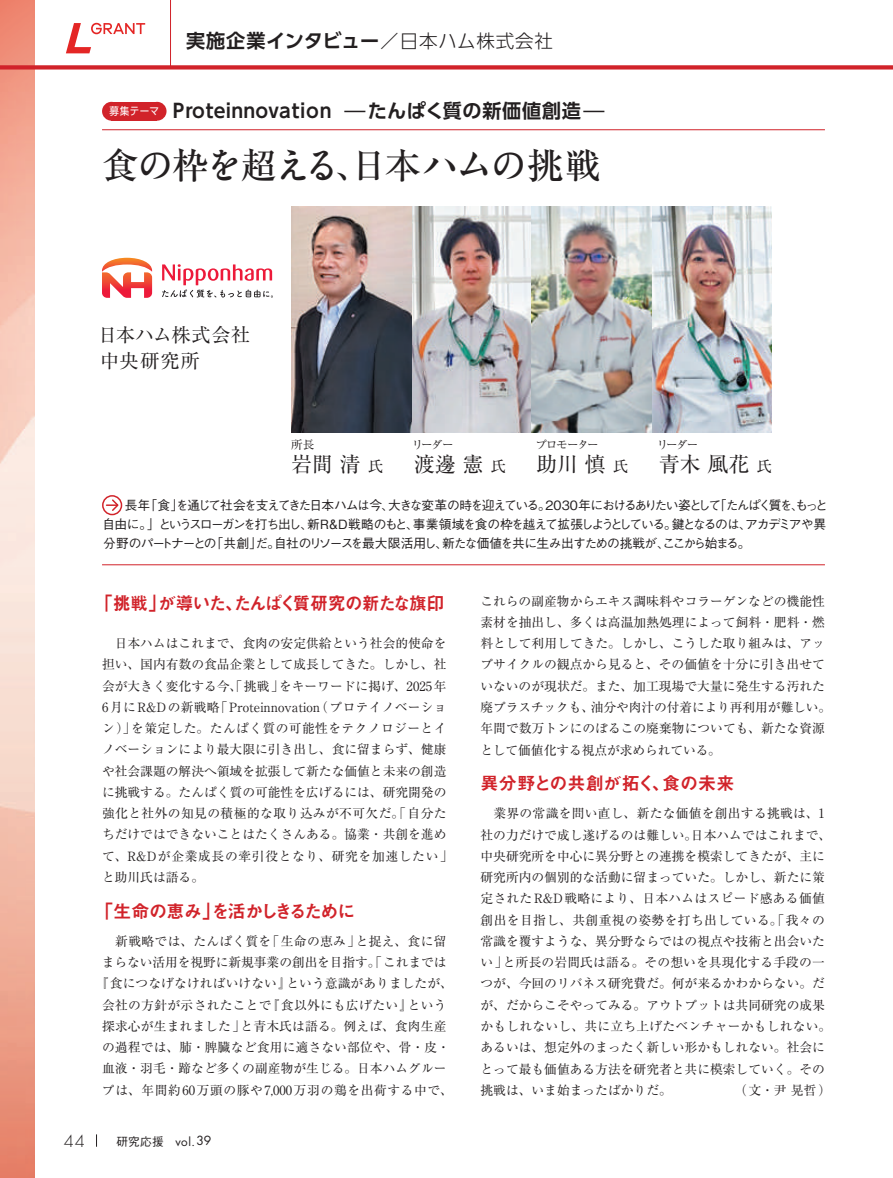
<style>
.page{position:relative;width:893px;height:1178px;background:#fff}
.page>*{position:absolute;margin:0;border:0;box-sizing:border-box;transform-origin:0 0}
.t1{font:500 36.15px "Ryumin Pr 6";color:#231f20}
.t2{font:36.15px "Antique Std ANR";color:#231f20}
.t3{font:21px "Ryumin Pr 6";color:#231f20}
.t4{font:700 19.2px "UD Shin Go Pro De";letter-spacing:.025em;color:#231f20}
.t5{font:700 19.2px "UD Shin Go Pro De";color:#231f20}
.t6{font:19.2px/26.5px "Ryumin Pr 6";letter-spacing:.04em;color:#231f20}
.t7{font:300 18.3px "Futura PT";color:#231f20}
.t8{font:18px "Midashi Go Pr 6 MB31";letter-spacing:-.03em;color:#d1232a}
.t9{font:18px "Midashi Go Pr 6 MB31";letter-spacing:-.01em;color:#d1232a}
.t10{font:18px "Midashi Go Pr 6 MB31";letter-spacing:-.125em;color:#d1232a}
.t11{font:700 17.25px "UD Shin Go Pro De";color:#231f20;scale:1.22 1}
.t12{font:15.3px "Ryumin Pr 6";color:#231f20}
.t13{font:12.75px/21.3px "Ryumin Pr 6";color:#231f20}
.t14{font:500 12.75px/19.2px "Gothic BBB Pr 6";letter-spacing:-.105em;color:#231f20}
.t15{font:12.75px/21.3px "Ryumin Pr 6";letter-spacing:.02em;color:#231f20}
.t16{font:12.75px/21.3px "Ryumin Pr 6";letter-spacing:.035em;color:#231f20}
.t17{font:12.75px "Ryumin Pr 6";letter-spacing:.025em;color:#231f20}
.t18{font:500 12.75px "Gothic BBB Pr 6";letter-spacing:-.16em;color:#231f20}
.t19{font:11.7px "Ryumin Pr 6";letter-spacing:-.125em;color:#231f20}
.t20{font:11.7px "Futura";color:#231f20}
.t21{font:500 11.7px "Gothic BBB Pro";color:#231f20}
.t22{font:10.65px "UD Shin Go C Oniz Pr 6";letter-spacing:.04em;color:#fff}
.s1{font-family:"UD Shin Go Pro";font-weight:300;font-size:18.6px}
.s2{font-family:"UD Shin Go Pr 6";font-weight:300;font-size:18.6px}
.s3{font-family:"Antique Std ANR";font-weight:400}
.s4{font-size:12.3px}
</style>
<div class="page">
<img style="left:0;top:0;width:34px;height:1178px">
<svg style="left:66px;top:23px;width:79px;height:30px"></svg>
<div style="left:0;top:65px;width:893px;height:5px;background:#d1232a"></div>
<hr style="left:170px;top:0;width:1px;height:67px;background:#d1232a">
<svg style="left:96px;top:1134px;width:1px;height:13px"></svg>
<hr style="left:102px;top:564px;width:723px;height:1px;background:#d1232a">
<svg style="left:103px;top:496px;width:18px;height:18px"></svg>
<div style="left:102px;top:495px;width:20px;height:20px;border:1px solid #d1232a;border-radius:50%"></div>
<svg style="left:107px;top:498px;width:13px;height:14px"></svg>
<div style="left:102px;top:102px;width:19px;height:19px;background:#d1232a;border-radius:50%"></div>
<div style="left:148px;top:102px;width:19px;height:19px;background:#d1232a;border-radius:50%"></div>
<div style="left:111px;top:102px;width:46px;height:19px;background:#d1232a"></div>
<hr style="left:102px;top:129px;width:723px;height:1px;background:#d1232a">
<svg style="left:102px;top:258px;width:50px;height:40px"></svg>
<svg style="left:162px;top:264px;width:111px;height:34px"></svg>
<img style="left:291px;top:207px;width:481px;height:226px">
<h3 class="t5" style="left:186px;top:25px;width:368px">実施企業インタビュー<span class="s1">／</span><span class="s2">日本ハム株式会社</span></h3>
<p class="t22" style="left:110px;top:103px;width:51px">募集テーマ</p>
<h3 class="t4" style="left:173px;top:95px;width:160px">Proteinnovation</h3>
<h3 class="t4" style="left:368px;top:95px;width:215px">たんぱく質の新価値創造</h3>
<h3 class="t11" style="left:345px;top:97px;width:19px">―</h3>
<h3 class="t11" style="left:584px;top:97px;width:19px">―</h3>
<h1 class="t1" style="left:102px;top:137px;width:501px">食<span class="s3">の</span>枠<span class="s3">を</span>超<span class="s3">える</span>日本<span class="s3">ハムの</span>挑戦</h1>
<h1 class="t2" style="left:335px;top:140px;width:38px">、</h1>
<h3 class="t6" style="left:98px;top:320px;width:154px">日本ハム株式会社中央研究所</h3>
<h3 class="t7" style="left:64px;top:1130px;width:22px">44</h3>
<p class="t19" style="left:291px;top:436px;width:25px">所長</p>
<h2 class="t3" style="left:291px;top:448px;width:71px">岩間清</h2>
<p class="t12" style="left:368px;top:454px;width:17px">氏</p>
<p class="t19" style="left:412px;top:436px;width:43px">リーダー</p>
<h2 class="t3" style="left:414px;top:448px;width:71px">渡邊憲</h2>
<p class="t12" style="left:491px;top:454px;width:17px">氏</p>
<p class="t19" style="left:535px;top:436px;width:65px">プロモーター</p>
<h2 class="t3" style="left:536px;top:448px;width:71px">助川慎</h2>
<p class="t12" style="left:613px;top:454px;width:17px">氏</p>
<p class="t19" style="left:657px;top:436px;width:43px">リーダー</p>
<h2 class="t3" style="left:659px;top:448px;width:92px">青木風花</h2>
<p class="t12" style="left:757px;top:454px;width:17px">氏</p>
<p class="t14" style="left:145px;top:495px;width:251px">「食を通じて社会を支えてきた日本ハムは今、</p>
<p class="t14" style="left:171px;top:495px;width:14px">」</p>
<p class="t18" style="left:714px;top:495px;width:116px">「たんぱく質をもっと</p>
<p class="t14" style="left:791px;top:495px;width:14px">、</p>
<p class="t14" style="left:545px;top:495px;width:177px">2030年におけるありたい姿として</p>
<p class="t14" style="left:125px;top:495px;width:27px">長年</p>
<p class="t14" style="left:388px;top:495px;width:164px">大きな変革の時を迎えている。</p>
<p class="t14" style="left:307px;top:514px;width:371px">新R&amp;D戦略のもと事業領域を食の枠を越えて拡張しようとしている。</p>
<p class="t14" style="left:406px;top:514px;width:14px">、</p>
<p class="t14" style="left:274px;top:514px;width:478px;text-indent:-172px">自由に。」というスローガンを打ち出し、<br>自社のリソースを最大限活用し新たな価値を共に生み出すための挑戦がここから始まる。</p>
<p class="t14" style="left:657px;top:533px;width:14px">、</p>
<p class="t14" style="left:672px;top:514px;width:156px">鍵となるのはアカデミアや異</p>
<p class="t14" style="left:739px;top:514px;width:14px">、</p>
<p class="t14" style="left:210px;top:533px;width:71px">「共創だ」。</p>
<p class="t14" style="left:103px;top:533px;width:115px">分野のパートナーとの</p>
<p class="t14" style="left:436px;top:533px;width:14px">、</p>
<h3 class="t8" style="left:95px;top:589px;width:72px">「挑戦」</h3>
<h3 class="t8" style="left:158px;top:589px;width:287px">が導いたたんぱく質研究の新たな旗印</h3>
<h3 class="t8" style="left:225px;top:589px;width:19px">、</h3>
<p class="t13" style="left:102px;top:632px;width:346px;text-align:right">　日本ハムはこれまで、食肉の安定供給という社会的使命を担い、国内有数の食品企業として成長してきた。しかし、社をキーワードに掲げ、2025年</p>
<p class="t13" style="left:102px;top:674px;width:183px">会が大きく変化する今、「挑戦」</p>
<p class="t15" style="left:315px;top:696px;width:133px">（プロテイノベーショ</p>
<p class="t16" style="left:131px;top:696px;width:317px;text-indent:-29px">6月にR&amp;Dの新戦略<br>を策定した。たんぱく質の可能性をテクノロジーとイ</p>
<p class="t13" style="left:215px;top:696px;width:107px">「Proteinnovation</p>
<p class="t13" style="left:102px;top:717px;width:352px">ン）」<br>ノベーションにより最大限に引き出し、食に留まらず、健康や社会課題の解決へ領域を拡張して新たな価値と未来の創造に挑戦する。たんぱく質の可能性を広げるには、研究開発の強化と社外の知見の積極的な取り込みが不可欠だ。「自分たちだけではできないことはたくさんある。協業・共創を進めて、R&amp;Dが企業成長の牽引役となり、研究を加速したい「と助川氏は語る。</p>
<h3 class="t8" style="left:95px;top:897px;width:127px">「生命の恵み」</h3>
<h3 class="t10" style="left:211px;top:897px;width:146px">を活かしきるために</h3>
<p class="t13" style="left:266px;top:930px;width:95px">「生命の恵み」</p>
<p class="t13" style="left:356px;top:930px;width:92px">と捉え、食に留</p>
<p class="t17" style="left:102px;top:931px;width:171px">　新戦略では、たんぱく質を</p>
<p class="t13" style="left:102px;top:951px;width:346px">まらない活用を視野に新規事業の創出を目指す。「これまでは</p>
<p class="t13" style="left:286px;top:972px;width:168px">という意識がありましたが、</p>
<p class="t13" style="left:96px;top:972px;width:197px">『食につなげなければいけない』</p>
<p class="t13" style="left:408px;top:993px;width:40px">という</p>
<p class="t17" style="left:267px;top:995px;width:147px">『食以外にも広げたい』</p>
<p class="t13" style="left:241px;top:993px;width:207px;text-indent:-138px">会社の方針が示されたことで<br>と青木氏は語る。例えば、食肉生産</p>
<p class="t13" style="left:102px;top:1015px;width:352px">探求心が生まれました」<br>の過程では、肺・脾臓など食用に適さない部位や、骨・皮・血液・羽毛・蹄など多くの副産物が生じる。日本ハムグループは、年間約60万頭の豚や7,000万羽の鶏を出荷する中で、</p>
<p class="t21" style="left:117px;top:1132px;width:49px">研究応援</p>
<p class="t20" style="left:175px;top:1134px;width:38px">vol.<span class="s4">39</span></p>
<p class="t13" style="left:480px;top:589px;width:346px">これらの副産物からエキス調味料やコラーゲンなどの機能性</p>
<p class="t13" style="left:480px;top:611px;width:346px">素材を抽出し、多くは高温加熱処理によって飼料・肥料・燃</p>
<p class="t13" style="left:480px;top:632px;width:346px">料として利用してきた。しかし、こうした取り組みは、アッ</p>
<p class="t13" style="left:480px;top:653px;width:346px">プサイクルの観点から見ると、その価値を十分に引き出せて</p>
<p class="t13" style="left:480px;top:674px;width:346px">いないのが現状だ。また、加工現場で大量に発生する汚れた</p>
<p class="t13" style="left:591px;top:696px;width:242px">油分や肉汁の付着により再利用が難しい。</p>
<p class="t13" style="left:480px;top:696px;width:346px">廃プラスチックも、<br>年間で数万トンにのぼるこの廃棄物についても、新たな資源として価値化する視点が求められている。</p>
<h3 class="t9" style="left:480px;top:768px;width:256px">異分野との共創が拓く食の未来</h3>
<h3 class="t8" style="left:652px;top:768px;width:20px">、</h3>
<p class="t15" style="left:691px;top:802px;width:142px;text-indent:-210px">　業界の常識を問い直し、新たな価値を創出する挑戦は、1日本ハムではこれまで、</p>
<p class="t13" style="left:480px;top:823px;width:218px">社の力だけで成し遂げるのは難しい。</p>
<p class="t13" style="left:480px;top:845px;width:346px">中央研究所を中心に異分野との連携を模索してきたが、主に</p>
<p class="t13" style="left:480px;top:866px;width:346px">研究所内の個別的な活動に留まっていた。しかし、新たに策</p>
<p class="t17" style="left:480px;top:888px;width:346px">定されたR&amp;D戦略により、日本ハムはスピード感ある価値</p>
<p class="t16" style="left:480px;top:908px;width:346px">創出を目指し、共創重視の姿勢を打ち出している。「我々の</p>
<p class="t13" style="left:480px;top:930px;width:346px">常識を覆すような、異分野ならではの視点や技術と出会いた</p>
<p class="t13" style="left:503px;top:951px;width:323px">と所長の岩間氏は語る。その想いを具現化する手段の一</p>
<p class="t13" style="left:480px;top:951px;width:29px">い」</p>
<p class="t13" style="left:480px;top:972px;width:346px">つが、今回のリバネス研究費だ。何が来るかわからない。だ</p>
<p class="t13" style="left:480px;top:993px;width:346px">が、だからこそやってみる。アウトプットは共同研究の成果</p>
<p class="t15" style="left:480px;top:1015px;width:352px">かもしれないし、共に立ち上げたベンチャーかもしれない。</p>
<p class="t13" style="left:480px;top:1036px;width:346px">あるいは、想定外のまったく新しい形かもしれない。社会に</p>
<p class="t13" style="left:480px;top:1057px;width:346px">とって最も価値ある方法を研究者と共に模索していく。その</p>
<p class="t13" style="left:734px;top:1078px;width:99px">（文・尹晃哲(</p>
<p class="t13" style="left:480px;top:1078px;width:193px">挑戦は、いま始まったばかりだ。</p>
</div>
